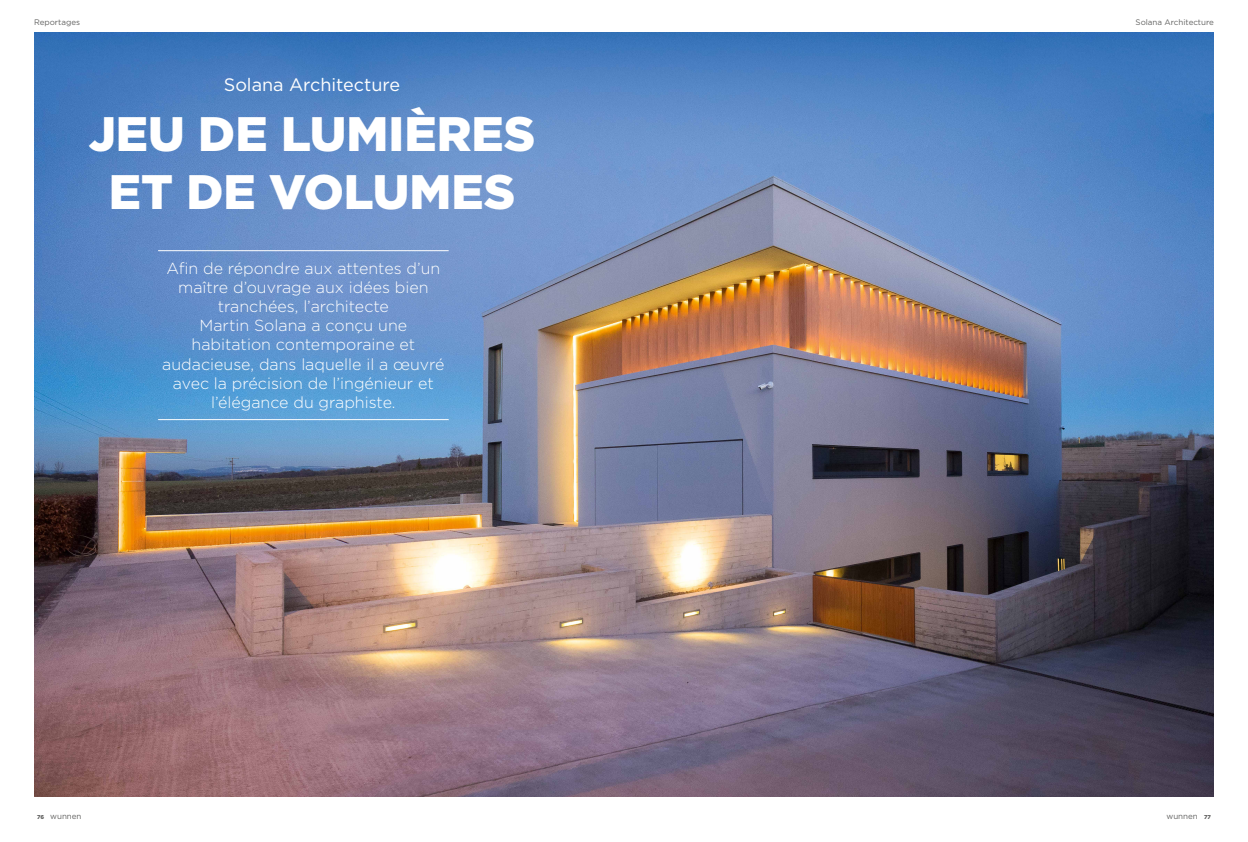
<style>
.page{position:relative;width:1248px;height:842px;background:#fff}
.page>*{position:absolute;margin:0;border:0;box-sizing:border-box;transform-origin:0 0}
.t1{font:900 48.4px/58px "Gotham";color:#fff;text-align:center}
.t2{font:18px "Gotham";color:#fff}
.t3{font:300 16px/19.2px "Gotham";color:#fff;text-align:center}
.t4{font:8px "Gotham";color:#636362}
.s1{font-weight:900;font-size:5.6px}
</style>
<div class="page">
<img style="left:34px;top:33px;width:1179px;height:764px">
<hr style="left:158px;top:250px;width:290px;height:1px;background:#fff">
<hr style="left:158px;top:419px;width:290px;height:1px;background:#fff">
<p class="t4" style="left:34px;top:17px;width:48px">Reportages</p>
<p class="t2" style="left:224px;top:73px;width:178px">Solana Architecture</p>
<h1 class="t1" style="left:89px;top:104px;width:448px">JEU DE LUMIÈRES<br>ET DE VOLUMES</h1>
<p class="t3" style="left:162px;top:258px;width:284px">Afin de répondre aux attentes d’un maître d’ouvrage aux idées bien tranchées, l’architecte<br>Martin Solana a conçu une habitation contemporaine et audacieuse, dans laquelle il a œuvré avec la précision de l’ingénieur et l’élégance du graphiste.</p>
<p class="t4" style="left:1135px;top:17px;width:80px">Solana Architecture</p>
<p class="t4" style="left:37px;top:811px;width:46px"><span class="s1">76</span> wunnen</p>
<p class="t4" style="left:1166px;top:811px;width:46px">wunnen <span class="s1">77</span></p>
</div>
